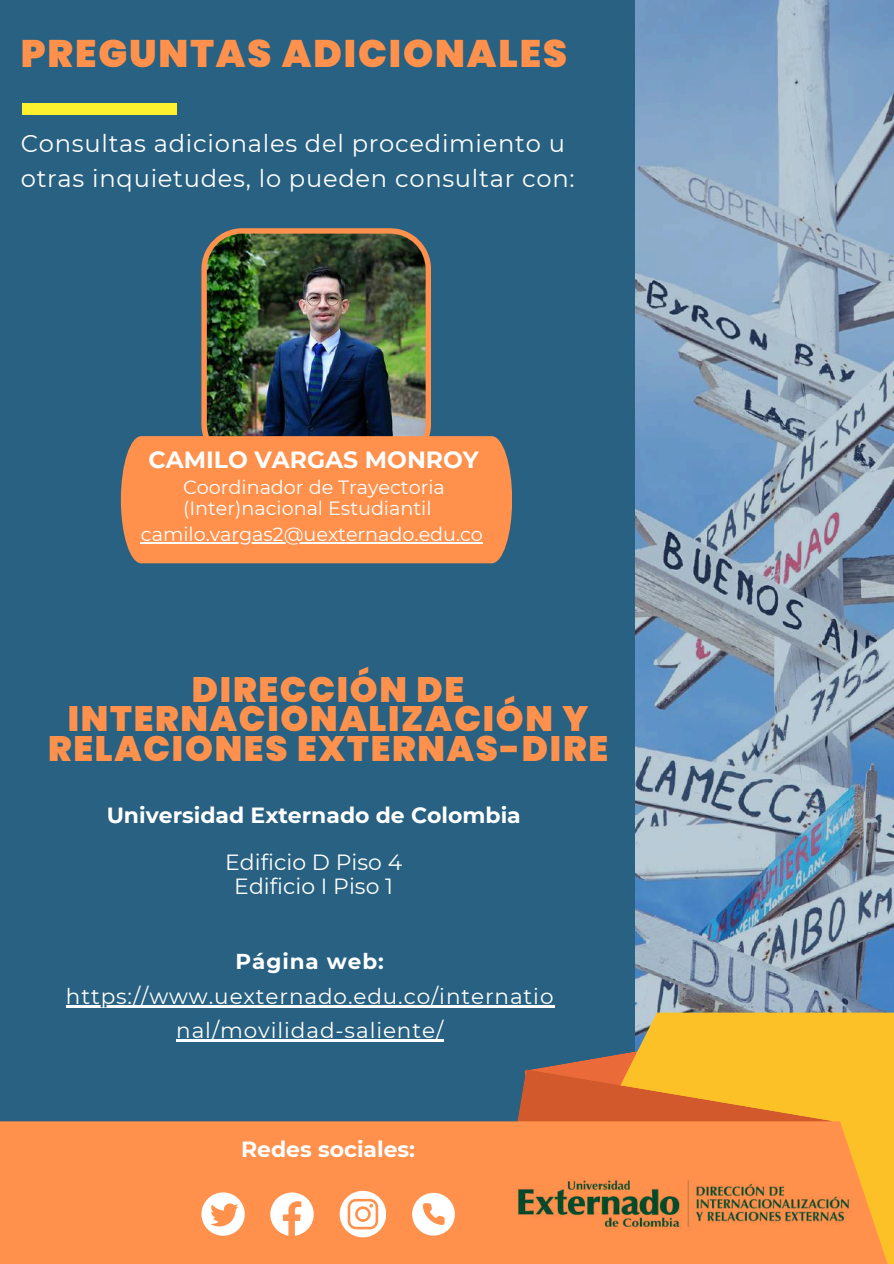
<style>
.page{position:relative;width:894px;height:1264px;background:#fff}
.page>*{position:absolute;margin:0;border:0;box-sizing:border-box;transform-origin:0 0}
.t1{font:900 38.25px "Poppins";letter-spacing:.05em;color:#ff914d}
.t2{font:900 35.25px/29.2px "Poppins";letter-spacing:.05em;color:#ff914d;text-align:center}
.t3{font:24.15px/34.8px "Montserrat";letter-spacing:.03em;color:#fff}
.t4{font:700 23.4px "Montserrat";color:#fff}
.t5{font:700 21.9px "Montserrat";color:#fff}
.t6{font:21.9px/23.7px "Montserrat";color:#fff;text-align:center}
.t7{font:21.45px/34.3px "Montserrat";letter-spacing:.04em;color:#fff;text-align:center}
.t8{font:700 21.45px "Montserrat";letter-spacing:.04em;color:#fff}
.t9{font:19.2px/21.3px "Montserrat";color:#fff}
</style>
<div class="page">
<div style="left:0;top:0;width:893px;height:1263px;background:#286181"></div>
<img style="left:635px;top:0;width:258px;height:1012px">
<div style="left:22px;top:103px;width:154px;height:11px;background:#fff12e"></div>
<svg style="left:433px;top:1012px;width:460px;height:109px"></svg>
<svg style="left:512px;top:1050px;width:319px;height:71px;background:#d98c32"></svg>
<div style="left:0;top:1121px;width:893px;height:142px;background:#ff914d"></div>
<svg style="left:201px;top:1192px;width:43px;height:43px"></svg>
<svg style="left:270px;top:1192px;width:43px;height:43px"></svg>
<svg style="left:339px;top:1190px;width:47px;height:46px"></svg>
<svg style="left:412px;top:1192px;width:43px;height:43px"></svg>
<img style="left:201px;top:228px;width:230px;height:208px">
<div style="left:121px;top:436px;width:391px;height:127px;background:#ff914d"></div>
<img style="left:517px;top:1155px;width:355px;height:75px">
<hr style="left:66px;top:1005px;width:488px;height:2px;background:#fff">
<hr style="left:176px;top:1039px;width:268px;height:2px;background:#fff">
<hr style="left:141px;top:542px;width:342px;height:1px;background:#fff">
<h1 class="t1" style="left:21px;top:27px;width:547px">PREGUNTAS ADICIONALES</h1>
<p class="t3" style="left:21px;top:126px;width:555px">Consultas adicionales del procedimiento u otras inquietudes, lo pueden consultar con:</p>
<p class="t4" style="left:149px;top:445px;width:331px">CAMILO VARGAS MONROY</p>
<p class="t9" style="left:183px;top:476px;width:263px">Coordinador de Trayectoria (Inter)nacional Estudiantil</p>
<p class="t9" style="left:141px;top:524px;width:343px">camilo.vargas2@uexternado.edu.co</p>
<h2 class="t2" style="left:48px;top:675px;width:561px">DIRECCIÓN DE<br>INTERNACIONALIZACIÓN Y<br>RELACIONES EXTERNAS-DIRE</h2>
<p class="t5" style="left:107px;top:801px;width:415px">Universidad Externado de Colombia</p>
<p class="t6" style="left:225px;top:850px;width:178px">Edificio D Piso 4<br>Edificio I Piso 1</p>
<p class="t8" style="left:235px;top:948px;width:150px">Página web:</p>
<p class="t7" style="left:66px;top:978px;width:489px">https://www.uexternado.edu.co/internatio nal/movilidad-saliente/</p>
<p class="t5" style="left:241px;top:1135px;width:175px">Redes sociales:</p>
</div>
